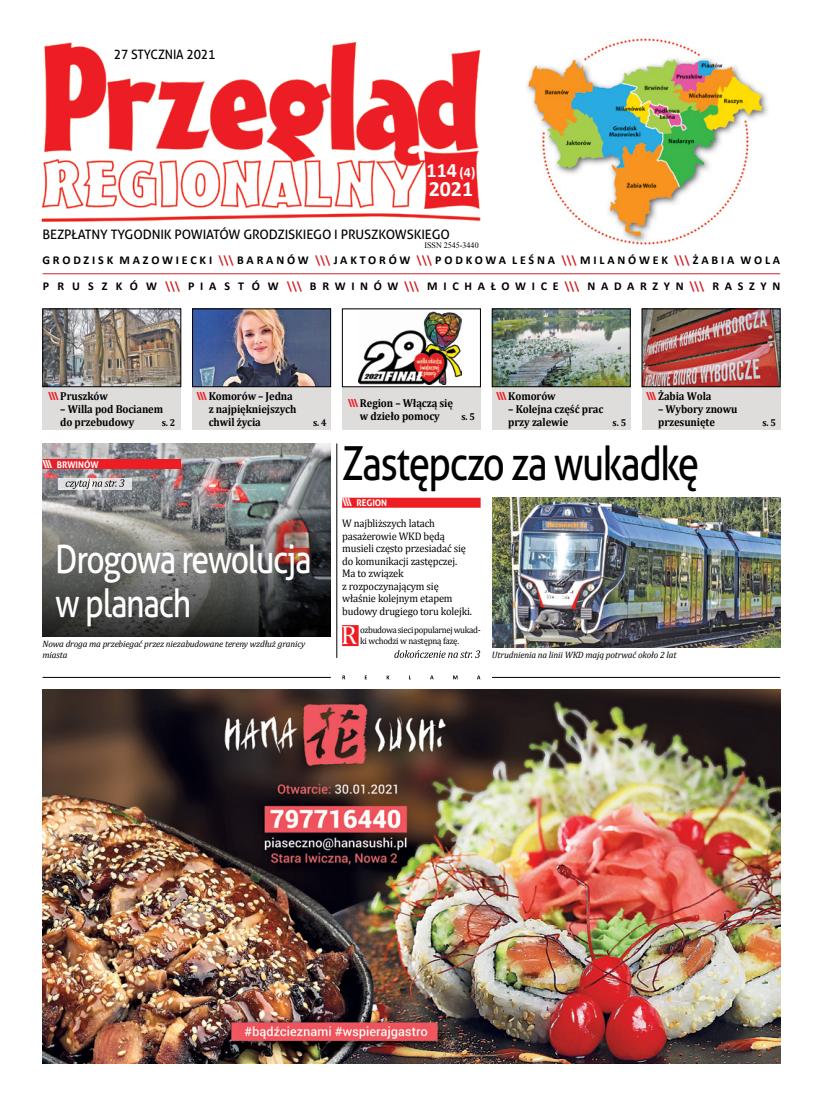
<style>
.page{position:relative;width:820px;height:1106px;background:#fff}
.page>*{position:absolute;margin:0;border:0;box-sizing:border-box;transform-origin:0 0}
.t1{font:47px "Aller";letter-spacing:-.04em;color:#000;scale:.82 1}
.t2{font:39px/44px "Aller";letter-spacing:-.04em;color:#fff;scale:.82 1}
.t3{font:26.5px "Cambria";color:#fff;scale:.96 1}
.t4{font:700 21.9px "Calibri";color:#fff}
.t5{font:700 20.5px "Calibri";color:#fff}
.t6{font:13px "Aller";letter-spacing:-.01em;color:#000}
.t7{font:13px "Aller";letter-spacing:-.01em;color:#000;scale:.94 1}
.t8{font:700 12px "Calibri";letter-spacing:.235em;color:#000}
.t9{font:700 12px "Calibri";letter-spacing:.475em;color:#000}
.t10{font:700 11.5px/13px "Cambria";letter-spacing:-.01em;color:#000;scale:.92 1}
.t11{font:11px/12.5px "Cambria";letter-spacing:-.015em;color:#000;scale:.95 1}
.t12{font:700 10px "Cambria";color:#000;scale:.92 1}
.t13{font:italic 9.2px/11px "Cambria";letter-spacing:-.015em;color:#000}
.t14{font:9.2px/11.5px "Cambria";letter-spacing:-.035em;color:#000;scale:.96 1}
.t15{font:700 9.2px "Aller";color:#fff;scale:.96 1}
.t16{font:8.4px "Times New Roman";color:#000;scale:.96 1}
.s1{font-size:14.2px}
.s2{color:#d2232a}
.s3{font-family:"Aller";font-size:11.1px;color:#ed1d24}
.s4{font-size:11px}
</style>
<div class="page">
<img style="left:41px;top:43px;width:439px;height:179px">
<div style="left:492px;top:308px;width:138px;height:121px;background:#dfdddc"></div>
<div style="left:641px;top:308px;width:139px;height:121px;background:#dfdddc"></div>
<div style="left:192px;top:308px;width:139px;height:121px;background:#dfdddc"></div>
<img style="left:494px;top:311px;width:134px;height:74px">
<div style="left:492px;top:309px;width:138px;height:78px;border:1px solid #000"></div>
<img style="left:643px;top:311px;width:135px;height:74px">
<div style="left:641px;top:309px;width:139px;height:78px;border:1px solid #000"></div>
<img style="left:194px;top:311px;width:135px;height:74px">
<div style="left:192px;top:309px;width:139px;height:78px;border:1px solid #000"></div>
<div style="left:342px;top:308px;width:138px;height:121px;background:#dfdddc"></div>
<div style="left:43px;top:308px;width:138px;height:121px;background:#dfdddc"></div>
<div style="left:342px;top:309px;width:138px;height:78px;background:#fff"></div>
<img style="left:359px;top:311px;width:102px;height:73px">
<img style="left:45px;top:311px;width:134px;height:74px">
<div style="left:43px;top:309px;width:138px;height:78px;border:1px solid #000"></div>
<hr style="left:43px;top:273px;width:737px;height:1px;background:#d2232a">
<img style="left:527px;top:36px;width:241px;height:208px">
<img style="left:43px;top:689px;width:737px;height:374px">
<div style="left:342px;top:497px;width:138px;height:10px;background:#ed1d24"></div>
<div style="left:342px;top:625px;width:16px;height:21px;background:#ed1d24"></div>
<img style="left:43px;top:443px;width:288px;height:193px">
<div style="left:43px;top:459px;width:138px;height:10px;background:#ed1d24"></div>
<img style="left:492px;top:497px;width:288px;height:150px">
<svg style="left:342px;top:675px;width:138px;height:4px"></svg>
<hr style="left:43px;top:677px;width:288px;height:1px;background:#000">
<hr style="left:492px;top:677px;width:288px;height:1px;background:#000">
<hr style="left:336px;top:443px;width:1px;height:215px;background:#000">
<div style="left:58px;top:478px;width:74px;height:12px;background:#dedfe1"></div>
<svg style="left:394px;top:650px;width:86px;height:8px"></svg>
<svg style="left:66px;top:479px;width:58px;height:10px"></svg>
<p class="t7" style="left:114px;top:47px;width:110px">27 STYCZNIA 2021</p>
<h3 class="t5" style="left:426px;top:157px;width:50px">114 <span class="s1">(4)</span></h3>
<h3 class="t4" style="left:428px;top:175px;width:46px">2021</h3>
<p class="t6" style="left:43px;top:226px;width:409px">BEZPŁATNY TYGODNIK POWIATÓW GRODZISKIEGO I PRUSZKOWSKIEGO</p>
<p class="t16" style="left:424px;top:239px;width:58px">ISSN 2545-3440</p>
<p class="t8" style="left:42px;top:253px;width:739px">GRODZISK MAZOWIECKI <span class="s2">\\\</span>BARANÓW <span class="s2">\\\</span>JAKTORÓW <span class="s2">\\\</span>PODKOWA LEŚNA <span class="s2">\\\</span>MILANÓWEK <span class="s2">\\\</span>ŻABIA WOLA</p>
<p class="t9" style="left:43px;top:278px;width:738px">P R U S Z K Ó W <span class="s2">\\\</span> PIA S T Ó W <span class="s2">\\\</span> BRWINÓW<span class="s2">\\\</span> MICHAŁOWICE<span class="s2">\\\</span> NADARZYN<span class="s2">\\\</span> RASZYN</p>
<p class="t10" style="left:48px;top:389px;width:66px"><span class="s3">\\\</span> Pruszków</p>
<p class="t10" style="left:60px;top:402px;width:113px">– Willa pod Bocianem do przebudowy</p>
<p class="t12" style="left:162px;top:416px;width:16px">s. 2</p>
<p class="t15" style="left:43px;top:458px;width:60px"><span class="s4">\\\</span> BRWINÓW</p>
<p class="t10" style="left:208px;top:389px;width:97px;text-indent:-12px"><span class="s3">\\\</span> Komorów – Jedna z najpiękniejszych chwil życia</p>
<p class="t12" style="left:313px;top:416px;width:16px">s. 4</p>
<h2 class="t2" style="left:55px;top:537px;width:314px">Drogowa rewolucja w planach</h2>
<p class="t13" style="left:43px;top:638px;width:264px">Nowa droga ma przebiegać przez niezabudowane tereny wzdłuż granicy miasta</p>
<p class="t10" style="left:348px;top:396px;width:116px;text-align:center"><span class="s3">\\\</span> Region – Włączą się w dzieło pomocy</p>
<p class="t12" style="left:461px;top:410px;width:16px">s. 5</p>
<p class="t10" style="left:496px;top:389px;width:66px"><span class="s3">\\\</span> Komorów</p>
<p class="t10" style="left:508px;top:402px;width:105px">– Kolejna część prac przy zalewie</p>
<p class="t12" style="left:612px;top:416px;width:16px">s. 5</p>
<p class="t10" style="left:645px;top:389px;width:73px"><span class="s3">\\\</span> Żabia Wola</p>
<p class="t10" style="left:658px;top:402px;width:88px">– Wybory znowu przesunięte</p>
<h1 class="t1" style="left:342px;top:434px;width:437px">Zastępczo za wukadkę</h1>
<p class="t15" style="left:342px;top:497px;width:48px"><span class="s4">\\\</span> REGION</p>
<p class="t11" style="left:342px;top:517px;width:138px">W najbliższych latach pasażerowie WKD będą musieli często przesiadać się do komunikacji zastępczej.<br>Ma to związek<br>z rozpoczynającym się właśnie kolejnym etapem budowy drugiego toru kolejki.</p>
<h3 class="t3" style="left:341px;top:619px;width:18px">R</h3>
<p class="t14" style="left:360px;top:624px;width:127px">ozbudowa sieci popularnej wukad&shy;ki wchodzi w następną fazę.</p>
<p class="t13" style="left:492px;top:649px;width:186px">Utrudnienia na linii WKD mają potrwać około 2 lat</p>
<p class="t12" style="left:762px;top:416px;width:16px">s. 5</p>
</div>
